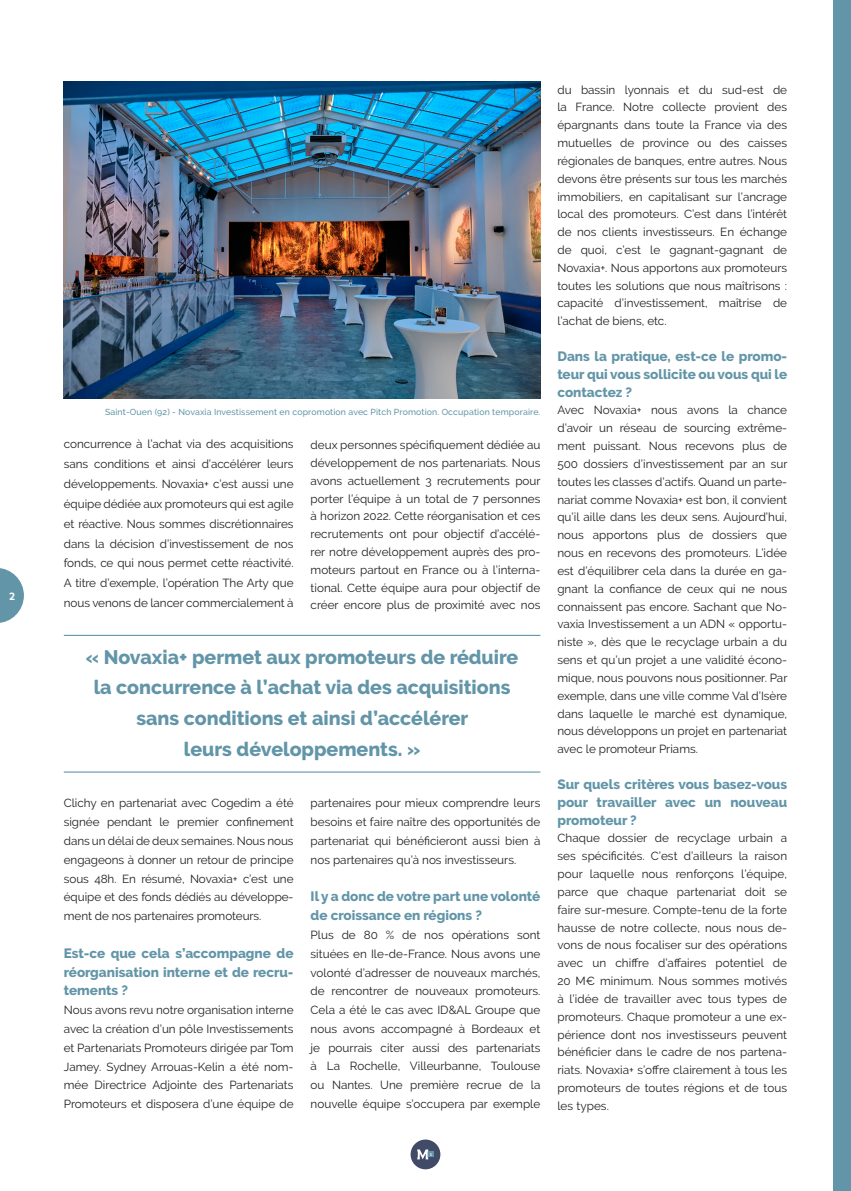
<style>
.page{position:relative;width:851px;height:1191px;background:#fff}
.page>*{position:absolute;margin:0;border:0;box-sizing:border-box;transform-origin:0 0}
.Questions{font:800 19.5px/30.8px "Raleway";color:#6295a8;text-align:center}
.Questions-2{font:800 13.5px/17.9px "Raleway";color:#6295a8;text-align:justify}
.Réponses{font:11.7px/17.9px "Raleway";color:#231f20;text-align:justify}
.Questions-3{font:11.7px/17.9px "Raleway";letter-spacing:.005em;color:#231f20;text-align:justify}
.t1{font:700 10.5px "Mark Pro";color:#fff}
.t2{font:500 8.7px "Raleway";letter-spacing:.015em;color:#6295a8}
</style>
<div class="page">
<div style="left:410px;top:1139px;width:30px;height:30px;background:#414a67;border-radius:50%"></div>
<svg style="left:417px;top:1149px;width:16px;height:10px"></svg>
<svg style="left:0;top:568px;width:24px;height:55px"></svg>
<div style="left:833px;top:0;width:17px;height:1191px;background:#6295a8"></div>
<hr style="left:64px;top:635px;width:476px;height:1px;background:#6295a8">
<hr style="left:64px;top:771px;width:476px;height:1px;background:#6295a8">
<img style="left:64px;top:82px;width:476px;height:316px">
<p class="t1" style="left:9px;top:588px;width:7px">2</p>
<p class="t2" style="left:105px;top:406px;width:437px">Saint-Ouen (92) - Novaxia Investissement en copromotion avec Pitch Promotion. Occupation temporaire.</p>
<p class="Réponses" style="left:64px;top:434px;width:231px;line-height:20px">concurrence à l’achat via des acquisitions sans conditions et ainsi d’accélérer leurs développements. Novaxia+ c’est aussi une équipe dédiée aux promoteurs qui est agile et réactive. Nous sommes discrétionnaires dans la décision d’investissement de nos fonds, ce qui nous permet cette réactivité.<br>A titre d’exemple, l’opération The Arty que nous venons de lancer commercialement à</p>
<p class="Réponses" style="left:310px;top:436px;width:231px">deux personnes spécifiquement dédiée au développement de nos partenariats. Nous avons actuellement 3 recrutements pour porter l’équipe à un total de 7 personnes à horizon 2022. Cette réorganisation et ces recrutements ont pour objectif d’accélé&shy;rer notre développement auprès des pro&shy;moteurs partout en France ou à l’interna&shy;tional. Cette équipe aura pour objectif de créer encore plus de proximité avec nos</p>
<p class="Questions" style="left:86px;top:641px;width:433px">« Novaxia+ permet aux promoteurs de réduire la concurrence à l’achat via des acquisitions sans conditions et ainsi d’accélérer</p>
<p class="Questions" style="left:184px;top:733px;width:238px">leurs développements. »</p>
<p class="Réponses" style="left:64px;top:794px;width:231px;line-height:18.8px">Clichy en partenariat avec Cogedim a été signée pendant le premier confinement dans un délai de deux semaines. Nous nous engageons à donner un retour de principe sous 48h. En résumé, Novaxia+ c’est une équipe et des fonds dédiés au développe&shy;ment de nos partenaires promoteurs.</p>
<p class="Questions-2" style="left:64px;top:943px;width:231px;line-height:18.8px">Est-ce que cela s’accompagne de réorganisation interne et de recru&shy;tements ?</p>
<p class="Réponses" style="left:64px;top:1000px;width:231px;line-height:18.8px">Nous avons revu notre organisation interne avec la création d’un pôle Investissements et Partenariats Promoteurs dirigée par Tom Jamey. Sydney Arrouas-Kelin a été nom&shy;mée Directrice Adjointe des Partenariats Promoteurs et disposera d’une équipe de</p>
<p class="Réponses" style="left:310px;top:794px;width:231px;line-height:18.8px">partenaires pour mieux comprendre leurs besoins et faire naître des opportunités de partenariat qui bénéficieront aussi bien à nos partenaires qu’à nos investisseurs.</p>
<p class="Questions-2" style="left:310px;top:887px;width:231px;line-height:18.8px">Il y a donc de votre part une volonté de croissance en régions ?</p>
<p class="Réponses" style="left:310px;top:925px;width:231px;line-height:18.8px">Plus de 80 % de nos opérations sont situées en Ile-de-France. Nous avons une volonté d’adresser de nouveaux marchés, de rencontrer de nouveaux promoteurs.<br>Cela a été le cas avec ID&amp;AL Groupe que nous avons accompagné à Bordeaux et je pourrais citer aussi des partenariats à La Rochelle, Villeurbanne, Toulouse ou Nantes. Une première recrue de la nouvelle équipe s’occupera par exemple</p>
<p class="Réponses" style="left:557px;top:80px;width:231px">du bassin lyonnais et du sud-est de la France. Notre collecte provient des épargnants dans toute la France via des mutuelles de province ou des caisses régionales de banques, entre autres. Nous devons être présents sur tous les marchés immobiliers, en capitalisant sur l’ancrage local des promoteurs. C’est dans l’intérêt de nos clients investisseurs. En échange de quoi, c’est le gagnant-gagnant de Novaxia+. Nous apportons aux promoteurs toutes les solutions que nous maîtrisons : capacité d’investissement, maîtrise de l’achat de biens, etc.</p>
<p class="Questions-2" style="left:557px;top:347px;width:231px">Dans la pratique, est-ce le promo&shy;teur qui vous sollicite ou vous qui le contactez ?</p>
<p class="Réponses" style="left:557px;top:401px;width:231px">Avec Novaxia+ nous avons la chance d’avoir un réseau de sourcing extrême&shy;ment puissant. Nous recevons plus de 500 dossiers d’investissement par an sur toutes les classes d’actifs. Quand un parte&shy;nariat comme Novaxia+ est bon, il convient qu’il aille dans les deux sens. Aujourd’hui, nous apportons plus de dossiers que nous en recevons des promoteurs. L’idée est d’équilibrer cela dans la durée en ga&shy;gnant la confiance de ceux qui ne nous connaissent pas encore. Sachant que No&shy;vaxia Investissement a un ADN « opportu&shy;niste », dès que le recyclage urbain a du sens et qu’un projet a une validité écono&shy;mique, nous pouvons nous positionner. Par exemple, dans une ville comme Val d’Isère dans laquelle le marché est dynamique, nous développons un projet en partenariat avec le promoteur Priams.</p>
<p class="Questions-2" style="left:557px;top:775px;width:231px">Sur quels critères vous basez-vous pour travailler avec un nouveau promoteur ?</p>
<p class="Questions-3" style="left:557px;top:829px;width:231px">Chaque dossier de recyclage urbain a ses spécificités. C’est d’ailleurs la raison pour laquelle nous renforçons l’équipe, parce que chaque partenariat doit se faire sur-mesure. Compte-tenu de la forte hausse de notre collecte, nous nous de&shy;vons de nous focaliser sur des opérations avec un chiffre d’affaires potentiel de 20 M€ minimum. Nous sommes motivés à l’idée de travailler avec tous types de promoteurs. Chaque promoteur a une ex&shy;périence dont nos investisseurs peuvent bénéficier dans le cadre de nos partena&shy;riats. Novaxia+ s’offre clairement à tous les promoteurs de toutes régions et de tous les types.</p>
</div>
